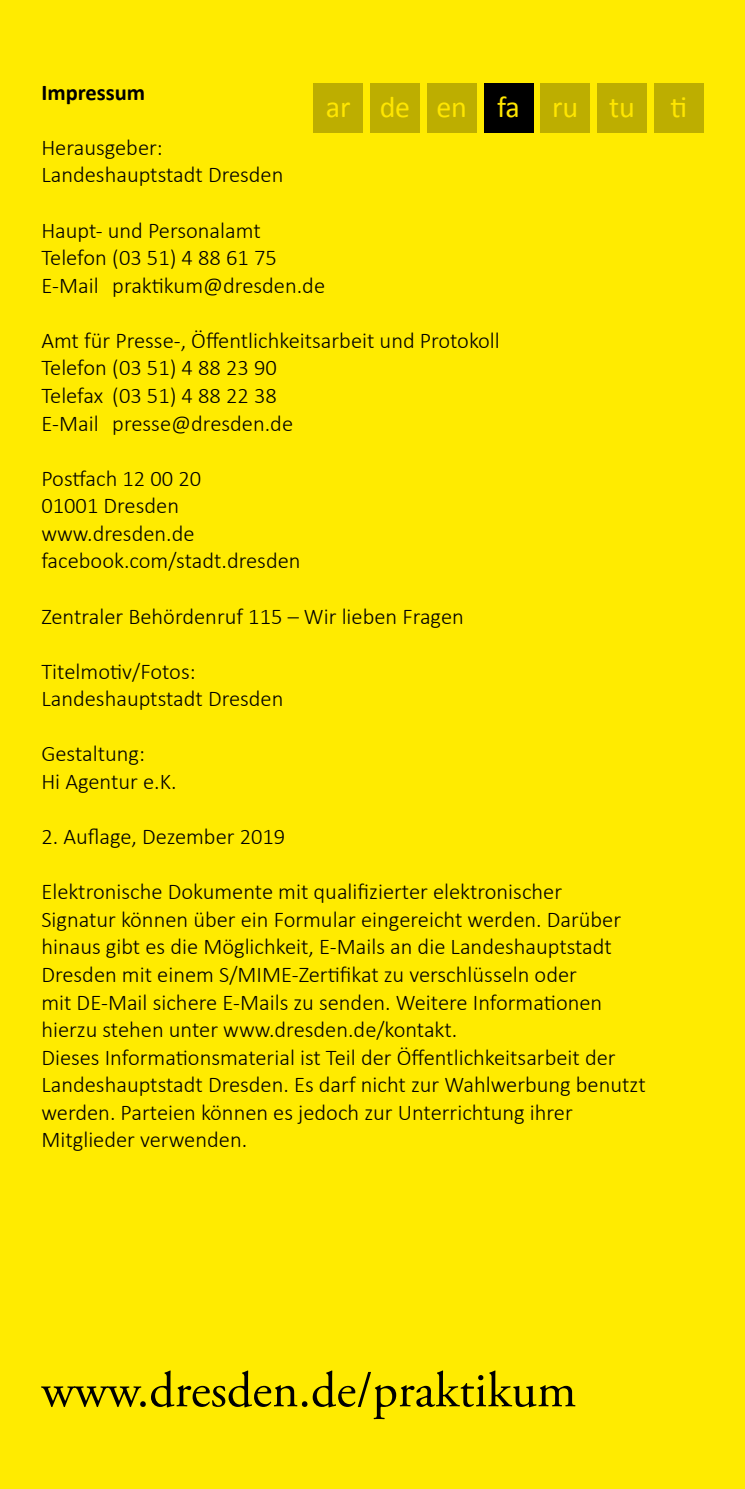
<style>
.page{position:relative;width:745px;height:1489px;background:#fff}
.page>*{position:absolute;margin:0;border:0;box-sizing:border-box;transform-origin:0 0}
.t1{font:50px "Adobe Garamond Pro";color:#000}
.t2{font:30px "Calibri";letter-spacing:-.005em;color:#ffe600}
.t3{font:300 22.5px/27.5px "Calibri";color:#000}
.t4{font:700 22.5px "Calibri";color:#000}
</style>
<div class="page">
<div style="left:0;top:0;width:744px;height:1488px;background:#ffeb00"></div>
<div style="left:483px;top:83px;width:50px;height:49px;background:#000"></div>
<div style="left:540px;top:83px;width:49px;height:49px;background:#bdae00"></div>
<div style="left:596px;top:83px;width:50px;height:49px;background:#bdae00"></div>
<div style="left:653px;top:83px;width:50px;height:49px;background:#bdae00"></div>
<div style="left:426px;top:83px;width:50px;height:49px;background:#bdae00"></div>
<div style="left:313px;top:83px;width:50px;height:49px;background:#bdae00"></div>
<div style="left:370px;top:83px;width:49px;height:49px;background:#bdae00"></div>
<p class="t4" style="left:41px;top:78px;width:105px">Impressum</p>
<p class="t3" style="left:41px;top:133px;width:123px">Herausgeber:</p>
<p class="t3" style="left:41px;top:161px;width:243px">Landeshauptstadt Dresden</p>
<p class="t3" style="left:41px;top:216px;width:221px">Haupt- und Personalamt</p>
<p class="t3" style="left:41px;top:244px;width:237px">Telefon (03 51) 4 88 61 75</p>
<p class="t3" style="left:41px;top:271px;width:285px">E-Mail praktikum@dresden.de</p>
<p class="t3" style="left:41px;top:326px;width:459px">Amt für Presse-, Öffentlichkeitsarbeit und Protokoll</p>
<p class="t3" style="left:41px;top:354px;width:237px">Telefon (03 51) 4 88 23 90</p>
<p class="t3" style="left:41px;top:381px;width:237px">Telefax (03 51) 4 88 22 38</p>
<p class="t3" style="left:41px;top:409px;width:253px">E-Mail presse@dresden.de</p>
<p class="t3" style="left:41px;top:464px;width:161px">Postfach 12 00 20</p>
<p class="t3" style="left:41px;top:492px;width:139px">01001 Dresden</p>
<p class="t3" style="left:41px;top:519px;width:155px">www.dresden.de</p>
<p class="t3" style="left:41px;top:547px;width:260px">facebook.com/stadt.dresden</p>
<p class="t3" style="left:41px;top:602px;width:423px">Zentraler Behördenruf 115 – Wir lieben Fragen</p>
<p class="t3" style="left:41px;top:657px;width:156px">Titelmotiv/Fotos:</p>
<p class="t3" style="left:41px;top:684px;width:243px">Landeshauptstadt Dresden</p>
<p class="t3" style="left:41px;top:740px;width:105px">Gestaltung:</p>
<p class="t3" style="left:41px;top:767px;width:137px">Hi Agentur e.K.</p>
<p class="t3" style="left:41px;top:822px;width:245px">2. Auflage, Dezember 2019</p>
<p class="t3" style="left:41px;top:877px;width:581px">Elektronische Dokumente mit qualifizierter elektronischer Signatur können über ein Formular eingereicht werden. Darüber hinaus gibt es die Möglichkeit, E-Mails an die Landeshauptstadt Dresden mit einem S/MIME-Zertifikat zu verschlüsseln oder<br>mit DE-Mail sichere E-Mails zu senden. Weitere Informationen hierzu stehen unter www.dresden.de/kontakt.</p>
<p class="t3" style="left:41px;top:1043px;width:605px">Dieses Informationsmaterial ist Teil der Öffentlichkeitsarbeit der Landeshauptstadt Dresden. Es darf nicht zur Wahlwerbung benutzt werden. Parteien können es jedoch zur Unterrichtung ihrer Mitglieder verwenden.</p>
<p class="t2" style="left:325px;top:88px;width:26px">ar</p>
<p class="t2" style="left:379px;top:88px;width:32px">de</p>
<p class="t2" style="left:436px;top:88px;width:32px">en</p>
<p class="t2" style="left:497px;top:88px;width:24px">fa</p>
<p class="t2" style="left:552px;top:88px;width:28px">ru</p>
<p class="t2" style="left:608px;top:88px;width:27px">tu</p>
<p class="t2" style="left:670px;top:88px;width:18px">ti</p>
<p class="t1" style="left:41px;top:1360px;width:536px">www.dresden.de/praktikum</p>
</div>
